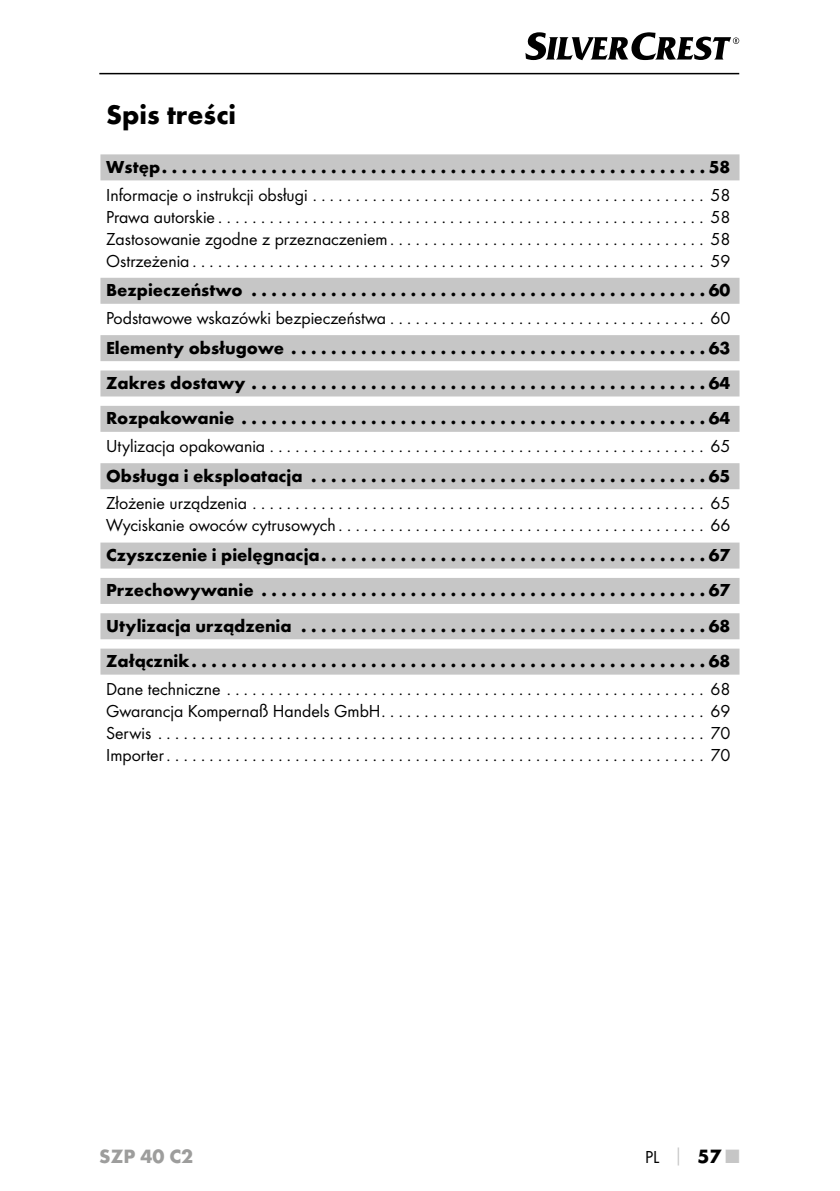
<style>
.page{position:relative;width:840px;height:1191px;background:#fff}
.page>*{position:absolute;margin:0;border:0;box-sizing:border-box;transform-origin:0 0}
.t1{font:700 28px "Futura";color:#000}
.t2{font:700 20px "Futura";color:#9d9d9c}
.t3{font:18px/22px "Futura Boo";color:#000;text-align:justify}
.t4{font:700 18px/35.4px "Futura";color:#000;text-align:justify}
.s1{font-family:"Futura";font-weight:700;color:#c6c6c6}
.s2{font-family:"Futura";font-weight:700;font-size:20px}
.s3{font-family:"Futura";font-weight:700;font-size:20px;color:#c6c6c6}
</style>
<div class="page">
<hr style="left:99px;top:73px;width:639px;height:1px;background:#000">
<svg style="left:525px;top:32px;width:213px;height:28px"></svg>
<div style="left:100px;top:154px;width:639px;height:26px;background:#c6c6c6"></div>
<div style="left:100px;top:278px;width:639px;height:26px;background:#c6c6c6"></div>
<div style="left:100px;top:335px;width:639px;height:26px;background:#c6c6c6"></div>
<div style="left:100px;top:370px;width:639px;height:26px;background:#c6c6c6"></div>
<div style="left:100px;top:406px;width:639px;height:26px;background:#c6c6c6"></div>
<div style="left:100px;top:463px;width:639px;height:26px;background:#c6c6c6"></div>
<div style="left:100px;top:542px;width:639px;height:26px;background:#c6c6c6"></div>
<div style="left:100px;top:578px;width:639px;height:26px;background:#c6c6c6"></div>
<div style="left:100px;top:613px;width:639px;height:26px;background:#c6c6c6"></div>
<div style="left:100px;top:648px;width:639px;height:26px;background:#c6c6c6"></div>
<h1 class="t1" style="left:106px;top:97px;width:131px">Spis treści</h1>
<p class="t4" style="left:106px;top:149px;width:625px">Wstęp . . . . . . . . . . . . . . . . . . . . . . . . . . . . . . . . . . . . . . . . . . . . . . . . . . . . . . 58</p>
<p class="t3" style="left:106px;top:184px;width:625px">Informacje o instrukcji obsługi . . . . . . . . . . . . . . . . . . . . . . . . . . . . . . . . . . . . . . . . . . . . . . 58<br>Prawa autorskie . . . . . . . . . . . . . . . . . . . . . . . . . . . . . . . . . . . . . . . . . . . . . . . . . . . . . . . . . 58<br>Zastosowanie zgodne z przeznaczeniem . . . . . . . . . . . . . . . . . . . . . . . . . . . . . . . . . . . . . 58<br>Ostrzeżenia . . . . . . . . . . . . . . . . . . . . . . . . . . . . . . . . . . . . . . . . . . . . . . . . . . . . . . . . . . . . 59</p>
<p class="t4" style="left:106px;top:272px;width:625px">Bezpieczeństwo . . . . . . . . . . . . . . . . . . . . . . . . . . . . . . . . . . . . . . . . . . . . . 60</p>
<p class="t3" style="left:106px;top:307px;width:625px">Podstawowe wskazówki bezpieczeństwa . . . . . . . . . . . . . . . . . . . . . . . . . . . . . . . . . . . . . 60</p>
<p class="t4" style="left:106px;top:330px;width:625px">Elementy obsługowe . . . . . . . . . . . . . . . . . . . . . . . . . . . . . . . . . . . . . . . . . 63<br>Zakres dostawy . . . . . . . . . . . . . . . . . . . . . . . . . . . . . . . . . . . . . . . . . . . . . 64<br>Rozpakowanie . . . . . . . . . . . . . . . . . . . . . . . . . . . . . . . . . . . . . . . . . . . . . . 64</p>
<p class="t3" style="left:106px;top:435px;width:625px">Utylizacja opakowania . . . . . . . . . . . . . . . . . . . . . . . . . . . . . . . . . . . . . . . . . . . . . . . . . . . 65</p>
<p class="t4" style="left:106px;top:458px;width:625px">Obsługa i eksploatacja . . . . . . . . . . . . . . . . . . . . . . . . . . . . . . . . . . . . . . . 65</p>
<p class="t3" style="left:106px;top:492px;width:625px">Złożenie urządzenia . . . . . . . . . . . . . . . . . . . . . . . . . . . . . . . . . . . . . . . . . . . . . . . . . . . . . 65<br>Wyciskanie owoców cytrusowych . . . . . . . . . . . . . . . . . . . . . . . . . . . . . . . . . . . . . . . . . . . 66</p>
<p class="t4" style="left:106px;top:537px;width:625px">Czyszczenie i pielęgnacja . . . . . . . . . . . . . . . . . . . . . . . . . . . . . . . . . . . . . . 67<br>Przechowywanie . . . . . . . . . . . . . . . . . . . . . . . . . . . . . . . . . . . . . . . . . . . . 67<br>Utylizacja urządzenia . . . . . . . . . . . . . . . . . . . . . . . . . . . . . . . . . . . . . . . . 68<br>Załącznik . . . . . . . . . . . . . . . . . . . . . . . . . . . . . . . . . . . . . . . . . . . . . . . . . . . 68</p>
<p class="t3" style="left:106px;top:677px;width:625px">Dane techniczne . . . . . . . . . . . . . . . . . . . . . . . . . . . . . . . . . . . . . . . . . . . . . . . . . . . . . . . . 68<br>Gwarancja Kompernaß Handels GmbH . . . . . . . . . . . . . . . . . . . . . . . . . . . . . . . . . . . . . . 69<br>Serwis . . . . . . . . . . . . . . . . . . . . . . . . . . . . . . . . . . . . . . . . . . . . . . . . . . . . . . . . . . . . . . . . 70<br>Importer . . . . . . . . . . . . . . . . . . . . . . . . . . . . . . . . . . . . . . . . . . . . . . . . . . . . . . . . . . . . . . . 70</p>
<p class="t2" style="left:99px;top:1143px;width:95px">SZP 40 C2</p>
<p class="t3" style="left:644px;top:1145px;width:96px">PL <span class="s1">│</span> <span class="s2">57</span> <span class="s3">■</span></p>
</div>
